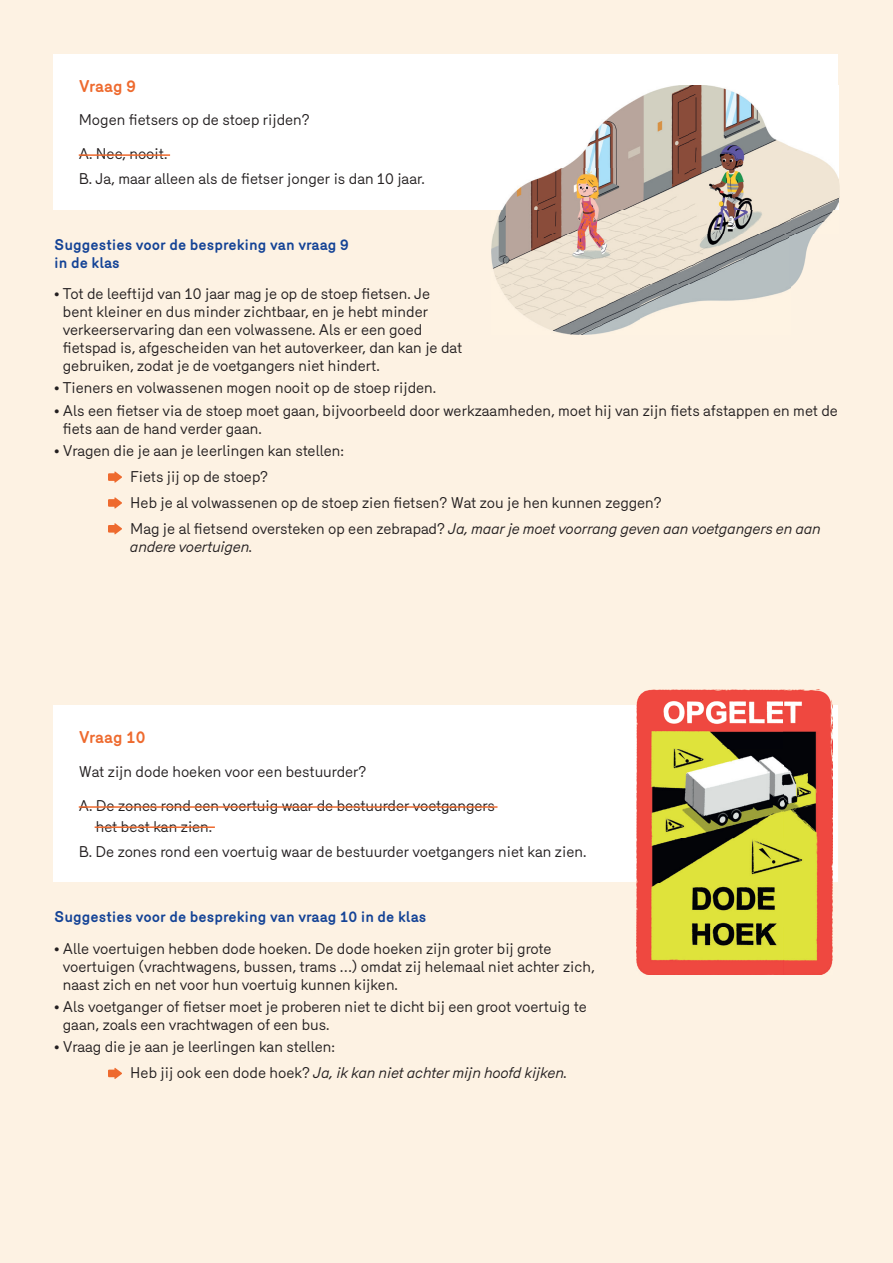
<style>
.page{position:relative;width:893px;height:1263px;background:#fdf2e3}
.page>*{position:absolute;margin:0;border:0;box-sizing:border-box;transform-origin:0 0}
.t1{font:700 16.5px "Mercury";letter-spacing:-.01em;color:#ee6a2e}
.t2{font:15px/18px "Mercury";color:#231f20}
.t3{font:700 15px/18px "Mercury";color:#144396}
.t4{font:italic 15px "Mercury";color:#231f20}
.s1{font-style:italic}
</style>
<div class="page">
<div style="left:53px;top:54px;width:785px;height:156px;background:#fff"></div>
<div style="left:53px;top:706px;width:785px;height:176px;background:#fff"></div>
<img style="left:491px;top:85px;width:349px;height:250px">
<img style="left:789px;top:85px;width:49px;height:125px">
<img style="left:637px;top:690px;width:195px;height:285px">
<hr style="left:79px;top:154px;width:91px;height:2px;background:#ee6a2e">
<hr style="left:79px;top:806px;width:418px;height:2px;background:#ee6a2e">
<hr style="left:95px;top:826px;width:120px;height:2px;background:#ee6a2e">
<svg style="left:108px;top:471px;width:14px;height:12px"></svg>
<svg style="left:108px;top:497px;width:14px;height:12px"></svg>
<svg style="left:108px;top:523px;width:14px;height:12px"></svg>
<svg style="left:108px;top:1068px;width:14px;height:11px"></svg>
<p class="t1" style="left:79px;top:76px;width:59px">Vraag 9</p>
<p class="t2" style="left:79px;top:111px;width:232px">Mogen fietsers op de stoep rijden?</p>
<p class="t2" style="left:79px;top:141px;width:348px;line-height:25.2px">A. Nee, nooit.<br>B. Ja, maar alleen als de fietser jonger is dan 10 jaar.</p>
<p class="t3" style="left:54px;top:235px;width:296px">Suggesties voor de bespreking van vraag 9 in de klas</p>
<p class="t2" style="left:63px;top:285px;width:401px;text-indent:-9px">• Tot de leeftijd van 10 jaar mag je op de stoep fietsen. Je bent kleiner en dus minder zichtbaar, en je hebt minder verkeerservaring dan een volwassene. Als er een goed fietspad is, afgescheiden van het autoverkeer, dan kan je dat gebruiken, zodat je de voetgangers niet hindert.</p>
<p class="t2" style="left:54px;top:379px;width:384px">• Tieners en volwassenen mogen nooit op de stoep rijden.</p>
<p class="t2" style="left:63px;top:401px;width:777px;text-indent:-9px">• Als een fietser via de stoep moet gaan, bijvoorbeeld door werkzaamheden, moet hij van zijn fiets afstappen en met de fiets aan de hand verder gaan.</p>
<p class="t2" style="left:130px;top:438px;width:692px;line-height:25.8px;text-indent:-76px">• Vragen die je aan je leerlingen kan stellen:<br>Fiets jij op de stoep?<br>Heb je al volwassenen op de stoep zien fietsen? Wat zou je hen kunnen zeggen?<br>Mag je al fietsend oversteken op een zebrapad? <span class="s1">Ja, maar je moet voorrang geven aan voetgangers en aan</span></p>
<p class="t4" style="left:130px;top:538px;width:124px">andere voertuigen.</p>
<p class="t1" style="left:79px;top:728px;width:68px">Vraag 10</p>
<p class="t2" style="left:79px;top:762px;width:289px">Wat zijn dode hoeken voor een bestuurder?</p>
<p class="t2" style="left:96px;top:795px;width:401px;line-height:21px;text-indent:-17px">A. De zones rond een voertuig waar de bestuurder voetgangers het best kan zien.</p>
<p class="t2" style="left:79px;top:842px;width:509px">B. De zones rond een voertuig waar de bestuurder voetgangers niet kan zien.</p>
<p class="t3" style="left:54px;top:908px;width:374px">Suggesties voor de bespreking van vraag 10 in de klas</p>
<p class="t2" style="left:63px;top:939px;width:533px;text-indent:-9px">• Alle voertuigen hebben dode hoeken. De dode hoeken zijn groter bij grote voertuigen (vrachtwagens, bussen, trams …) omdat zij helemaal niet achter zich, naast zich en net voor hun voertuig kunnen kijken.</p>
<p class="t2" style="left:63px;top:997px;width:525px;text-indent:-9px">• Als voetganger of fietser moet je proberen niet te dicht bij een groot voertuig te gaan, zoals een vrachtwagen of een bus.</p>
<p class="t2" style="left:130px;top:1034px;width:439px;line-height:25.8px;text-indent:-76px">• Vraag die je aan je leerlingen kan stellen:<br>Heb jij ook een dode hoek? <span class="s1">Ja, ik kan niet achter mijn hoofd kijken.</span></p>
</div>
